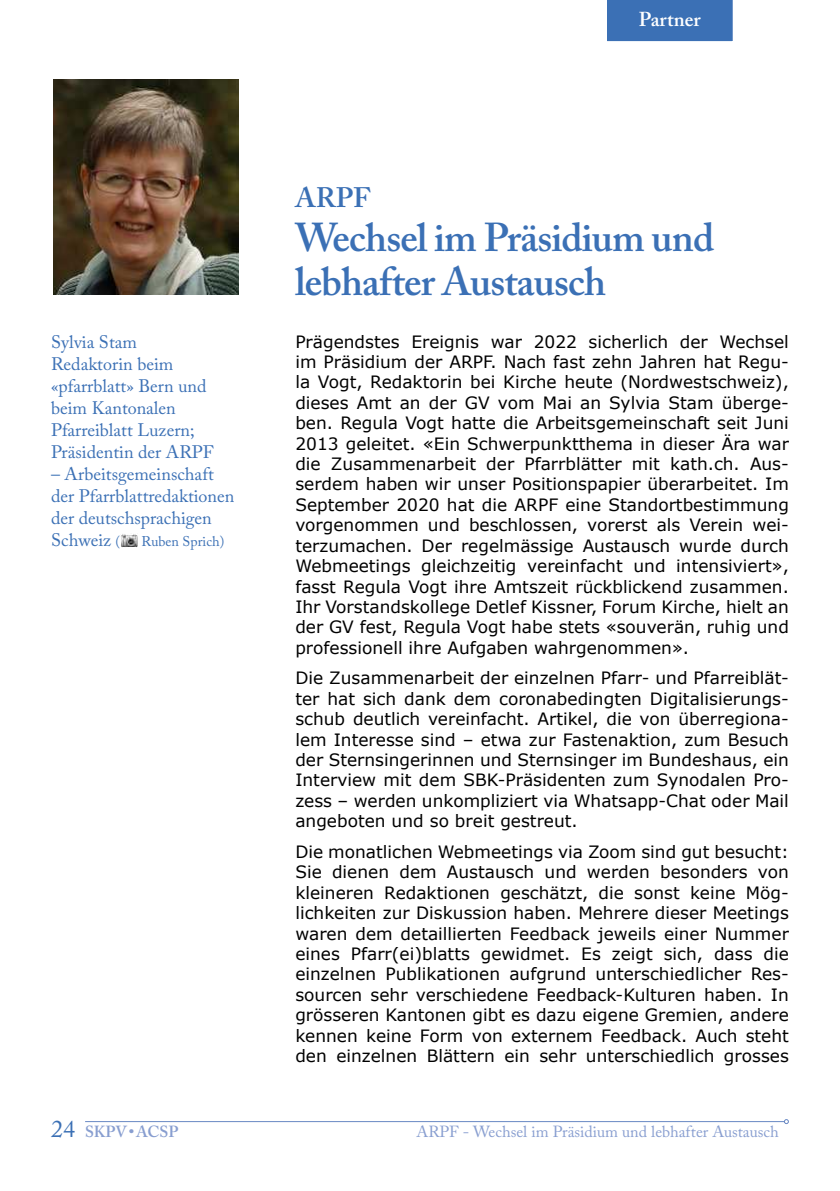
<style>
.page{position:relative;width:840px;height:1191px;background:#fff}
.page>*{position:absolute;margin:0;border:0;box-sizing:border-box;transform-origin:0 0}
.t1{font:600 40px/44px "Adobe Caslon Pro";letter-spacing:-.02em;color:#3b70b5}
.t2{font:600 28px "Adobe Caslon Pro";color:#3b70b5}
.t3{font:600 20px "Adobe Caslon Pro";color:#fff}
.t4{font:18px/22px "Adobe Caslon Pro";color:#3b70b5}
.t5{font:17px/20.4px "Verdana";color:#000;text-align:justify}
.t6{font:16px "Adobe Caslon Pro";color:#889ed0}
.t7{font:600 16px "Adobe Caslon Pro";color:#889ed0}
.t8{font:14px "Adobe Caslon Pro";color:#3b70b5}
.s1{font-size:14px}
.s2{font-weight:400;font-size:24px;color:#3b70b5}
</style>
<div class="page">
<div style="left:607px;top:0;width:124px;height:41px;background:#3b70b5"></div>
<hr style="left:85px;top:1121px;width:699px;height:1px;background:#6989c4">
<svg style="left:783px;top:1119px;width:5px;height:5px"></svg>
<img style="left:54px;top:79px;width:184px;height:216px">
<img style="left:121px;top:534px;width:17px;height:13px">
<p class="t3" style="left:643px;top:7px;width:54px">SKPV</p>
<p class="t3" style="left:634px;top:7px;width:71px">Ch onik</p>
<p class="t3" style="left:634px;top:7px;width:72px">Diverses</p>
<p class="t3" style="left:638px;top:7px;width:63px">Partner</p>
<p class="t4" style="left:51px;top:331px;width:164px">Sylvia Stam<br>Redaktorin beim «pfarrblatt» Bern und beim Kantonalen<br>Pfarreiblatt Luzern;<br>Präsidentin der ARPF</p>
<p class="t4" style="left:51px;top:462px;width:185px">– Arbeitsgemeinschaft der Pfarrblattredaktionen der deutschsprachigen<br>Schweiz <span class="s1">(</span></p>
<p class="t8" style="left:141px;top:533px;width:84px">Ruben Sprich)</p>
<p class="t7" style="left:51px;top:1121px;width:128px"><span class="s2">24</span> SKPV•ACSP</p>
<h2 class="t2" style="left:295px;top:181px;width:77px">ARPF</h2>
<h1 class="t1" style="left:295px;top:215px;width:420px">Wechsel im Präsidium und lebhafter Austausch</h1>
<p class="t5" style="left:295px;top:331px;width:495px">Prägendstes Ereignis war 2022 sicherlich der Wechsel im Präsidium der ARPF. Nach fast zehn Jahren hat Regu&shy;la Vogt, Redaktorin bei Kirche heute (Nordwestschweiz), dieses Amt an der GV vom Mai an Sylvia Stam überge&shy;ben. Regula Vogt hatte die Arbeitsgemeinschaft seit Juni 2013 geleitet. «Ein Schwerpunktthema in dieser Ära war die Zusammenarbeit der Pfarrblätter mit kath.ch. Aus&shy;serdem haben wir unser Positionspapier überarbeitet. Im September 2020 hat die ARPF eine Standortbestimmung vorgenommen und beschlossen, vorerst als Verein wei&shy;terzumachen. Der regelmässige Austausch wurde durch Webmeetings gleichzeitig vereinfacht und intensiviert», fasst Regula Vogt ihre Amtszeit rückblickend zusammen.<br>Ihr Vorstandskollege Detlef Kissner, Forum Kirche, hielt an der GV fest, Regula Vogt habe stets «souverän, ruhig und professionell ihre Aufgaben wahrgenommen».</p>
<p class="t5" style="left:295px;top:668px;width:495px">Die Zusammenarbeit der einzelnen Pfarr- und Pfarreiblät&shy;ter hat sich dank dem coronabedingten Digitalisierungs&shy;schub deutlich vereinfacht. Artikel, die von überregiona&shy;lem Interesse sind – etwa zur Fastenaktion, zum Besuch der Sternsingerinnen und Sternsinger im Bundeshaus, ein Interview mit dem SBK-Präsidenten zum Synodalen Pro&shy;zess – werden unkompliziert via Whatsapp-Chat oder Mail angeboten und so breit gestreut.</p>
<p class="t5" style="left:295px;top:841px;width:495px">Die monatlichen Webmeetings via Zoom sind gut besucht:<br>Sie dienen dem Austausch und werden besonders von kleineren Redaktionen geschätzt, die sonst keine Mög&shy;lichkeiten zur Diskussion haben. Mehrere dieser Meetings waren dem detaillierten Feedback jeweils einer Nummer eines Pfarr(ei)blatts gewidmet. Es zeigt sich, dass die einzelnen Publikationen aufgrund unterschiedlicher Res&shy;sourcen sehr verschiedene Feedback-Kulturen haben. In grösseren Kantonen gibt es dazu eigene Gremien, andere kennen keine Form von externem Feedback. Auch steht den einzelnen Blättern ein sehr unterschiedlich grosses</p>
<p class="t6" style="left:416px;top:1121px;width:364px">ARPF - Wechsel im Präsidium und lebhafter Austausch</p>
</div>
